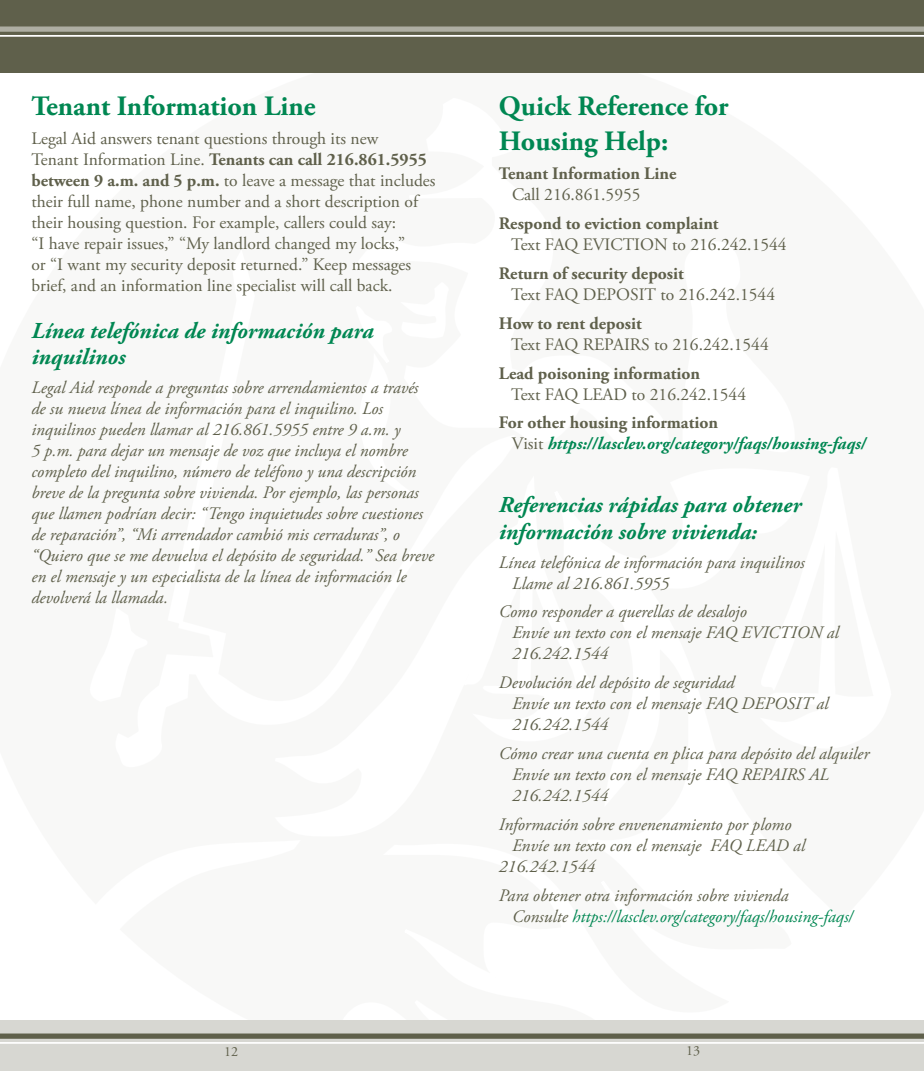
<style>
.page{position:relative;width:924px;height:1071px;background:#fff}
.page>*{position:absolute;margin:0;border:0;box-sizing:border-box;transform-origin:0 0}
.t1{font:700 28px/35px "Adobe Garamond Pro";color:#008752}
.t2{font:italic 700 22.75px/26.2px "Adobe Garamond Pro";color:#008752}
.t3{font:italic 17.5px/21px "Adobe Garamond Pro";color:#5f604b}
.t4{font:17.5px/21px "Adobe Garamond Pro";color:#5f604b}
.t5{font:700 17.5px "Adobe Garamond Pro";color:#5f604b}
.t6{font:italic 700 17.5px/21px "Adobe Garamond Pro";color:#008752}
.t7{font:14px "Adobe Garamond Pro";color:#5f604b}
.s1{font-weight:700}
.s2{font-style:normal;color:#5f604b}
.s3{font-weight:400;font-style:normal;color:#5f604b}
.s4{color:#008752}
</style>
<div class="page">
<div style="left:0;top:1020px;width:924px;height:51px;background:#d7d7d2"></div>
<div style="left:0;top:1034px;width:924px;height:5px;background:#5f604b"></div>
<hr style="left:0;top:1042px;width:924px;height:2px;background:#fff">
<div style="left:0;top:0;width:924px;height:72px;background:#5f604b"></div>
<hr style="left:0;top:35px;width:924px;height:2px;background:#fff">
<div style="left:0;top:26px;width:924px;height:6px;background:#aeaea3"></div>
<h1 class="t1" style="left:31px;top:89px;width:286px">Tenant Information Line</h1>
<p class="t4" style="left:31px;top:128px;width:405px">Legal Aid answers tenant questions through its new<br>Tenant Information Line. <span class="s1">Tenants can call 216.861.5955 between 9 a.m. and 5 p.m.</span> to leave a message that includes their full name, phone number and a short description of their housing question. For example, callers could say:<br>“I have repair issues,” “My landlord changed my locks,”<br>or “I want my security deposit returned.” Keep messages brief, and an information line specialist will call back.</p>
<h2 class="t2" style="left:31px;top:318px;width:343px">Línea telefónica de información para inquilinos</h2>
<p class="t3" style="left:31px;top:377px;width:404px">Legal Aid responde a preguntas sobre arrendamientos a través de su nueva línea de información para el inquilino. Los inquilinos pueden llamar al 216.861.5955 entre 9 a.m. y<br>5 p.m. para dejar un mensaje de voz que incluya el nombre completo del inquilino, número de teléfono y una descripción breve de la pregunta sobre vivienda. Por ejemplo, las personas que llamen podrían decir: “Tengo inquietudes sobre cuestiones de reparación”, “Mi arrendador cambió mis cerraduras”, o “Quiero que se me devuelva el depósito de seguridad.” Sea breve en el mensaje y un especialista de la línea de información le devolverá la llamada.</p>
<h1 class="t1" style="left:499px;top:89px;width:231px">Quick Reference for<br>Housing Help:</h1>
<p class="t5" style="left:499px;top:163px;width:179px">Tenant Information Line</p>
<p class="t4" style="left:512px;top:185px;width:130px">Call 216.861.5955</p>
<p class="t5" style="left:499px;top:213px;width:221px">Respond to eviction complaint</p>
<p class="t4" style="left:511px;top:234px;width:277px">Text FAQ EVICTION to 216.242.1544</p>
<p class="t5" style="left:499px;top:263px;width:186px">Return of security deposit</p>
<p class="t4" style="left:511px;top:284px;width:265px">Text FAQ DEPOSIT to 216.242.1544</p>
<p class="t5" style="left:499px;top:313px;width:144px">How to rent deposit</p>
<p class="t4" style="left:511px;top:334px;width:259px">Text FAQ REPAIRS to 216.242.1544</p>
<p class="t5" style="left:499px;top:363px;width:203px">Lead poisoning information</p>
<p class="t4" style="left:511px;top:384px;width:236px">Text FAQ LEAD to 216.242.1544</p>
<p class="t6" style="left:512px;top:413px;width:356px;text-indent:-13px"><span class="s2">For other housing information<br></span><span class="s3">Visit</span> https://lasclev.org/category/faqs/housing-faqs/</p>
<h2 class="t2" style="left:499px;top:493px;width:304px">Referencias rápidas para obtener información sobre vivienda:</h2>
<p class="t3" style="left:512px;top:552px;width:294px;text-indent:-13px">Línea telefónica de información para inquilinos<br>Llame al 216.861.5955</p>
<p class="t3" style="left:512px;top:602px;width:328px;text-indent:-13px">Como responder a querellas de desalojo<br>Envíe un texto con el mensaje FAQ EVICTION al<br>216.242.1544</p>
<p class="t3" style="left:512px;top:673px;width:318px;text-indent:-13px">Devolución del depósito de seguridad<br>Envíe un texto con el mensaje FAQ DEPOSIT al<br>216.242.1544</p>
<p class="t3" style="left:512px;top:744px;width:359px;text-indent:-13px">Cómo crear una cuenta en plica para depósito del alquiler<br>Envíe un texto con el mensaje FAQ REPAIRS AL<br>216.242.1544</p>
<p class="t3" style="left:499px;top:814px;width:294px">Información sobre envenenamiento por plomo</p>
<p class="t3" style="left:512px;top:835px;width:295px">Envíe un texto con el mensaje FAQ LEAD al</p>
<p class="t3" style="left:499px;top:856px;width:98px">216.242.1544</p>
<p class="t3" style="left:512px;top:885px;width:342px;text-indent:-13px">Para obtener otra información sobre vivienda<br>Consulte <span class="s4">https://lasclev.org/category/faqs/housing-faqs/</span></p>
<p class="t7" style="left:224px;top:1043px;width:15px">12</p>
<p class="t7" style="left:686px;top:1042px;width:15px">13</p>
</div>
